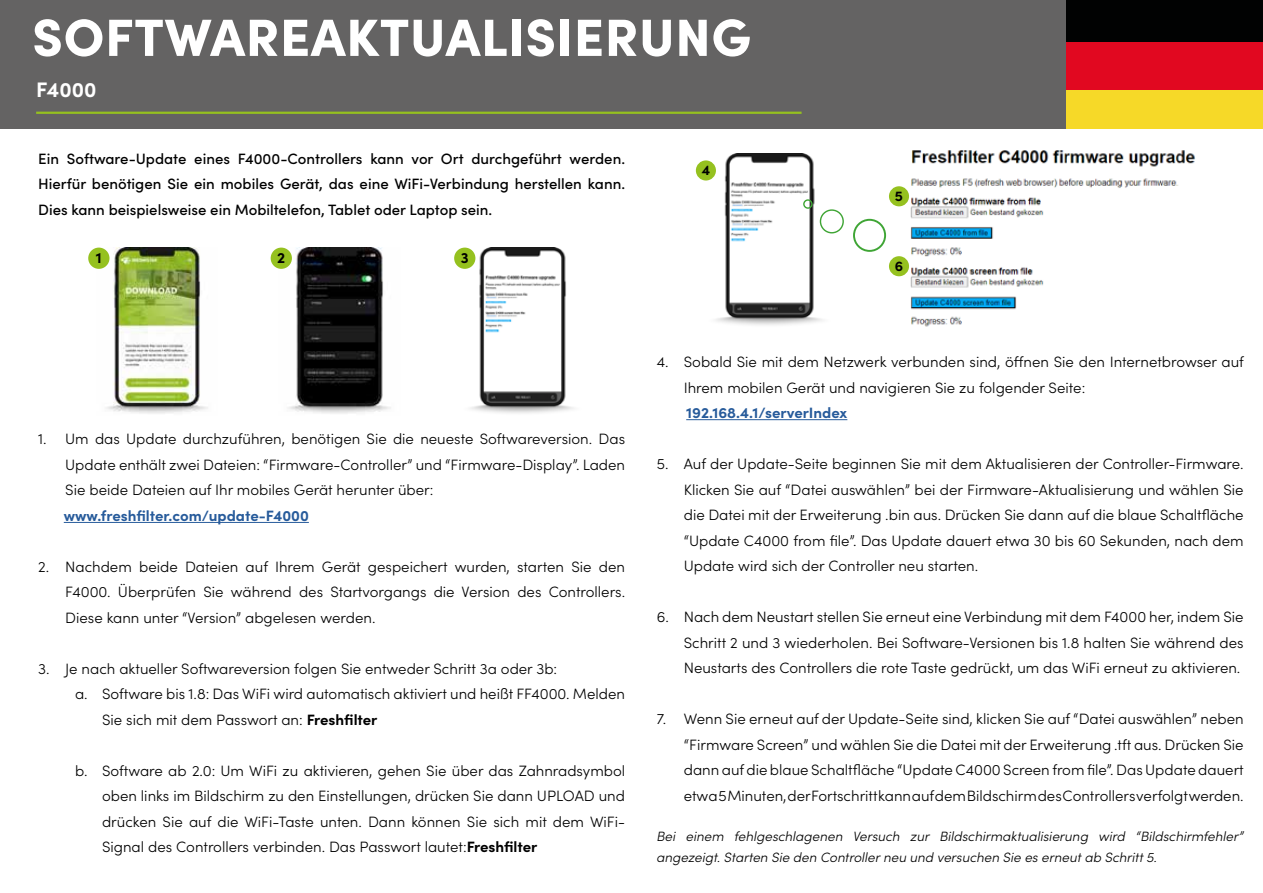
<style>
.page{position:relative;width:1263px;height:893px;background:#fff}
.page>*{position:absolute;margin:0;border:0;box-sizing:border-box;transform-origin:0 0}
.t1{font:900 52.5px "Sofia Pro";letter-spacing:.01em;color:#fff}
.t2{font:700 21px "Sofia Pro";color:#fff}
.t3{font:300 15px/25.5px "Sofia Pro";color:#000;text-align:justify}
.t4{font:500 15px/25.5px "Sofia Pro";color:#000;text-align:justify}
.t5{font:700 15px "Sofia Pro";color:#275b9b}
.t6{font:700 15px "Sofia Pro";color:#000}
.t7{font:700 14.1px "Sofia Pro";color:#000}
.t8{font:italic 300 13.5px/21px "Sofia Pro";color:#000}
.s1{font-weight:700}
</style>
<div class="page">
<div style="left:0;top:0;width:1263px;height:128px;background:#646363"></div>
<hr style="left:36px;top:112px;width:765px;height:2px;background:#95c11f">
<hr style="left:686px;top:419px;width:161px;height:1px;background:#275b9b">
<hr style="left:64px;top:522px;width:245px;height:1px;background:#275b9b">
<img style="left:96px;top:247px;width:112px;height:167px">
<img style="left:462px;top:247px;width:112px;height:166px">
<div style="left:88px;top:248px;width:21px;height:21px;background:#95c11f;border-radius:50%"></div>
<div style="left:454px;top:248px;width:21px;height:21px;background:#95c11f;border-radius:50%"></div>
<img style="left:279px;top:247px;width:112px;height:167px">
<div style="left:271px;top:248px;width:21px;height:21px;background:#95c11f;border-radius:50%"></div>
<img style="left:712px;top:153px;width:120px;height:172px">
<div style="left:803px;top:199px;width:10px;height:10px;border:1px solid #3fa535;border-radius:50%"></div>
<div style="left:820px;top:209px;width:24px;height:24px;border:1px solid #3fa535;border-radius:50%"></div>
<img style="left:910px;top:150px;width:286px;height:177px">
<div style="left:853px;top:219px;width:33px;height:33px;border:2px solid #3fa535;border-radius:50%"></div>
<div style="left:889px;top:186px;width:20px;height:20px;background:#95c11f;border-radius:50%"></div>
<div style="left:889px;top:256px;width:20px;height:20px;background:#95c11f;border-radius:50%"></div>
<div style="left:1066px;top:0;width:197px;height:42px;background:#010202"></div>
<div style="left:1066px;top:42px;width:197px;height:48px;background:#e10820"></div>
<div style="left:1066px;top:90px;width:197px;height:38px;background:#f6d928"></div>
<div style="left:696px;top:160px;width:20px;height:21px;background:#95c11f;border-radius:50%"></div>
<h1 class="t1" style="left:32px;top:-4px;width:720px">SOFTWAREAKTUALISIERUNG</h1>
<h2 class="t2" style="left:36px;top:73px;width:62px">F4000</h2>
<p class="t4" style="left:38px;top:145px;width:588px">Ein Software-Update eines F4000-Controllers kann vor Ort durchgeführt werden.<br>Hierfür benötigen Sie ein mobiles Gerät, das eine WiFi-Verbindung herstellen kann.<br>Dies kann beispielsweise ein Mobiltelefon, Tablet oder Laptop sein.</p>
<p class="t6" style="left:96px;top:246px;width:7px">1</p>
<p class="t6" style="left:277px;top:246px;width:10px">2</p>
<p class="t6" style="left:461px;top:246px;width:9px">3</p>
<p class="t7" style="left:702px;top:159px;width:10px">4</p>
<p class="t7" style="left:895px;top:185px;width:10px">5</p>
<p class="t7" style="left:895px;top:255px;width:10px">6</p>
<p class="t3" style="left:65px;top:426px;width:561px;text-indent:-27px">1. Um das Update durchzuführen, benötigen Sie die neueste Softwareversion. Das Update enthält zwei Dateien: “Firmware-Controller” und “Firmware-Display”. Laden Sie beide Dateien auf Ihr mobiles Gerät herunter über:</p>
<p class="t5" style="left:64px;top:504px;width:247px">www.freshfilter.com/update-F4000</p>
<p class="t3" style="left:65px;top:553px;width:561px;text-indent:-27px">2. Nachdem beide Dateien auf Ihrem Gerät gespeichert wurden, starten Sie den F4000. Überprüfen Sie während des Startvorgangs die Version des Controllers.<br>Diese kann unter “Version” abgelesen werden.</p>
<p class="t3" style="left:38px;top:655px;width:520px">3. Je nach aktueller Softwareversion folgen Sie entweder Schritt 3a oder 3b:</p>
<p class="t3" style="left:75px;top:681px;width:551px">a. Software bis 1.8: Das WiFi wird automatisch aktiviert und heißt FF4000. Melden</p>
<p class="t3" style="left:102px;top:706px;width:277px">Sie sich mit dem Passwort an: <span class="s1">Freshfilter</span></p>
<p class="t3" style="left:102px;top:757px;width:525px;text-indent:-27px">b. Software ab 2.0: Um WiFi zu aktivieren, gehen Sie über das Zahnradsymbol oben links im Bildschirm zu den Einstellungen, drücken Sie dann UPLOAD und drücken Sie auf die WiFi-Taste unten. Dann können Sie sich mit dem WiFi-Signal des Controllers verbinden. Das Passwort lautet:<span class="s1">Freshfilter</span></p>
<p class="t3" style="left:684px;top:348px;width:562px;text-indent:-27px">4. Sobald Sie mit dem Netzwerk verbunden sind, öffnen Sie den Internetbrowser auf<br>Ihrem mobilen Gerät und navigieren Sie zu folgender Seite:</p>
<p class="t5" style="left:686px;top:401px;width:163px">192.168.4.1/serverIndex</p>
<p class="t3" style="left:684px;top:450px;width:561px;text-indent:-27px">5. Auf der Update-Seite beginnen Sie mit dem Aktualisieren der Controller-Firmware.<br>Klicken Sie auf “Datei auswählen” bei der Firmware-Aktualisierung und wählen Sie die Datei mit der Erweiterung .bin aus. Drücken Sie dann auf die blaue Schaltfläche “Update C4000 from file”. Das Update dauert etwa 30 bis 60 Sekunden, nach dem Update wird sich der Controller neu starten.</p>
<p class="t3" style="left:684px;top:603px;width:561px;text-indent:-27px">6. Nach dem Neustart stellen Sie erneut eine Verbindung mit dem F4000 her, indem Sie Schritt 2 und 3 wiederholen. Bei Software-Versionen bis 1.8 halten Sie während des Neustarts des Controllers die rote Taste gedrückt, um das WiFi erneut zu aktivieren.</p>
<p class="t3" style="left:684px;top:705px;width:561px;text-indent:-27px">7. Wenn Sie erneut auf der Update-Seite sind, klicken Sie auf “Datei auswählen” neben “Firmware Screen” und wählen Sie die Datei mit der Erweiterung .tft aus. Drücken Sie dann auf die blaue Schaltfläche “Update C4000 Screen from file”. Das Update dauert etwa 5 Minuten, der Fortschritt kann auf dem Bildschirm des Controllers verfolgt werden.</p>
<p class="t8" style="left:657px;top:825px;width:588px">Bei einem fehlgeschlagenen Versuch zur Bildschirmaktualisierung wird “Bildschirmfehler” angezeigt. Starten Sie den Controller neu und versuchen Sie es erneut ab Schritt 5.</p>
</div>
